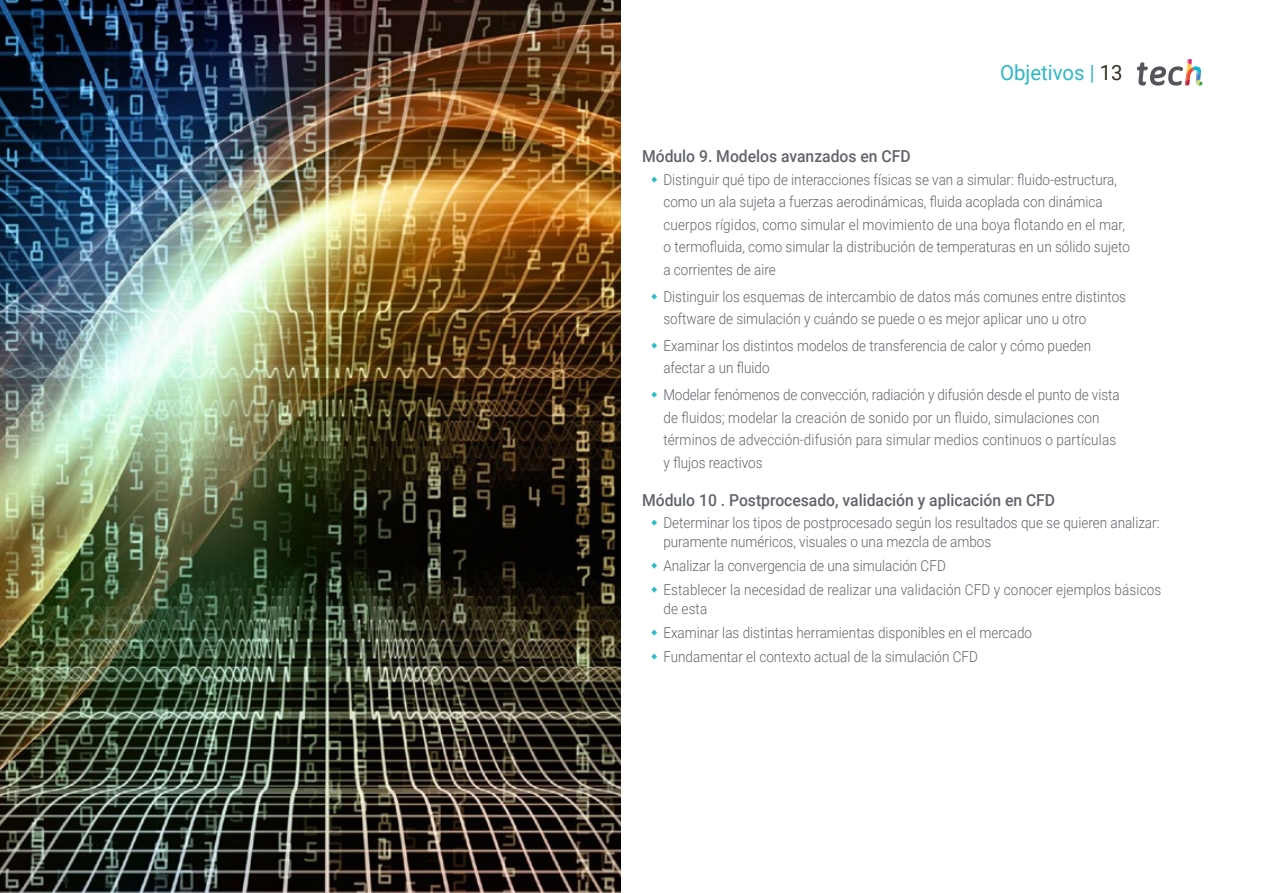
<style>
.page{position:relative;width:1263px;height:893px;background:#fff}
.page>*{position:absolute;margin:0;border:0;box-sizing:border-box;transform-origin:0 0}
.t1{font:21px "Roboto";color:#2db8c5}
.t2{font:500 16.5px "Roboto";color:#61646a;scale:.95 1}
.t3{font:300 15px/22.5px "Roboto";color:#61646a;scale:.9 1}
.s1{color:#312e20}
</style>
<div class="page">
<svg style="left:1137px;top:59px;width:65px;height:27px"></svg>
<img style="left:0;top:0;width:621px;height:893px">
<h1 class="t1" style="left:1000px;top:57px;width:124px">Objetivos | <span class="s1">13</span></h1>
<p class="t2" style="left:642px;top:145px;width:284px">Módulo 9. Modelos avanzados en CFD</p>
<p class="t3" style="left:663px;top:168px;width:520px">Distinguir qué tipo de interacciones físicas se van a simular: fluido-estructura, como un ala sujeta a fuerzas aerodinámicas, fluida acoplada con dinámica cuerpos rígidos, como simular el movimiento de una boya flotando en el mar, o termofluida, como simular la distribución de temperaturas en un sólido sujeto a corrientes de aire</p>
<p class="t3" style="left:663px;top:284px;width:516px">Distinguir los esquemas de intercambio de datos más comunes entre distintos software de simulación y cuándo se puede o es mejor aplicar uno u otro</p>
<p class="t3" style="left:663px;top:334px;width:477px">Examinar los distintos modelos de transferencia de calor y cómo pueden afectar a un fluido</p>
<p class="t3" style="left:663px;top:383px;width:509px">Modelar fenómenos de convección, radiación y difusión desde el punto de vista de fluidos; modelar la creación de sonido por un fluido, simulaciones con términos de advección-difusión para simular medios continuos o partículas y flujos reactivos</p>
<p class="t2" style="left:642px;top:489px;width:436px">Módulo 10 . Postprocesado, validación y aplicación en CFD</p>
<p class="t3" style="left:663px;top:512px;width:553px;line-height:19.5px">Determinar los tipos de postprocesado según los resultados que se quieren analizar: puramente numéricos, visuales o una mezcla de ambos</p>
<p class="t3" style="left:663px;top:553px;width:555px;line-height:23.7px">Analizar la convergencia de una simulación CFD<br>Establecer la necesidad de realizar una validación CFD y conocer ejemplos básicos</p>
<p class="t3" style="left:663px;top:597px;width:411px;line-height:23.7px">de esta<br>Examinar las distintas herramientas disponibles en el mercado<br>Fundamentar el contexto actual de la simulación CFD</p>
</div>
